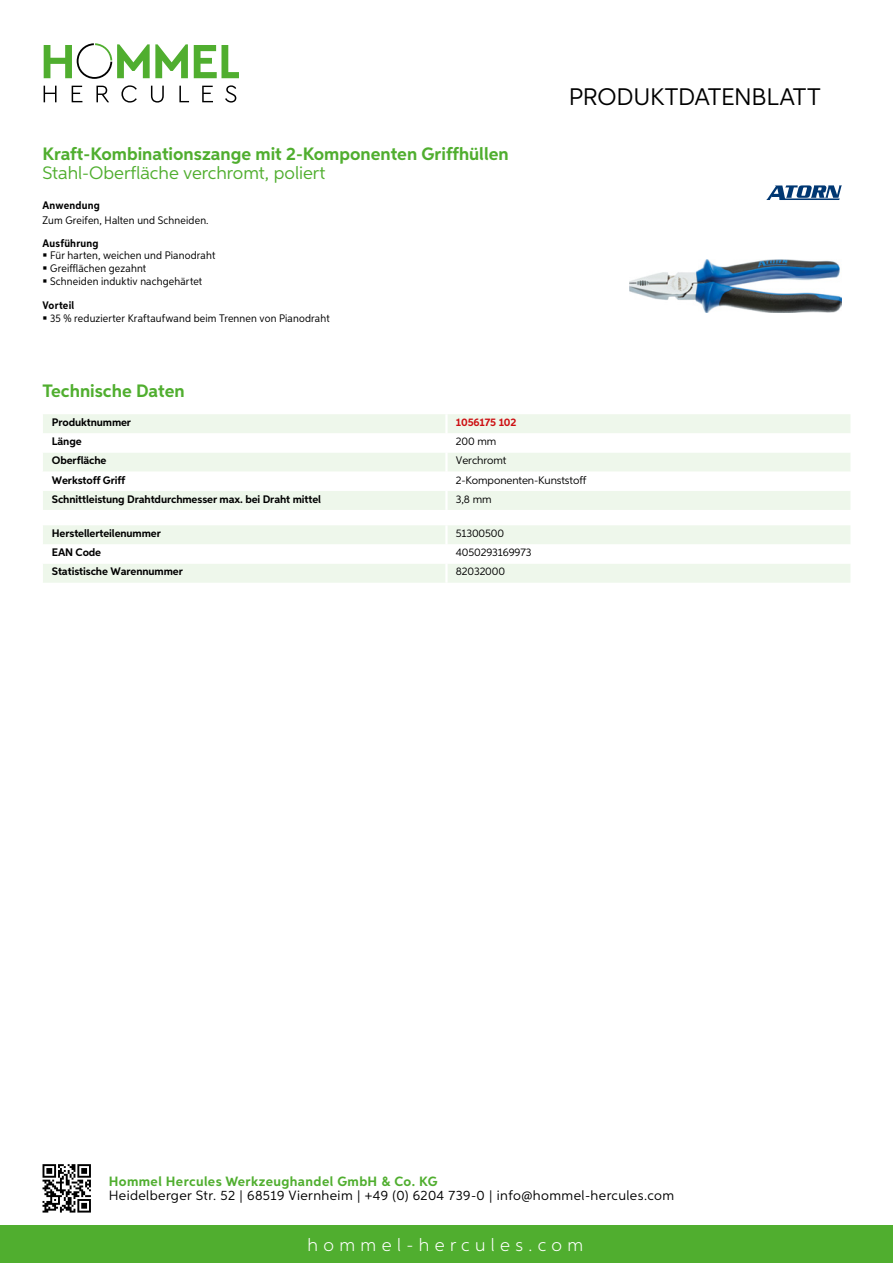
<style>
.page{position:relative;width:893px;height:1263px;background:#fff}
.page>*{position:absolute;margin:0;border:0;box-sizing:border-box;transform-origin:0 0}
.t1{font:24px "Aspira";letter-spacing:-.01em;color:#000}
.t2{font:700 18px "Aspira";color:#50ae2f}
.t3{font:18px "Aspira";color:#50ae2f}
.t4{font:300 18px "Aspira";letter-spacing:.3em;color:#fff}
.t5{font:13.5px "Aspira";letter-spacing:.03em;color:#000}
.t6{font:700 13.5px "Aspira";letter-spacing:.03em;color:#50ae2f}
.t7{font:10.95px/12.8px "Aspira Nar";letter-spacing:.015em;color:#000}
.t8{font:700 10.95px "Aspira";letter-spacing:-.01em;color:#000}
.t9{font:10.95px "Aspira";letter-spacing:-.01em;color:#000}
.t10{font:700 10.95px "Aspira Nar";letter-spacing:.02em;color:#000}
.t11{font:700 10.95px "Aspira";letter-spacing:-.01em;color:#cd1013}
</style>
<div class="page">
<div style="left:0;top:1226px;width:893px;height:37px;background:#50ae2f"></div>
<svg style="left:43px;top:1164px;width:48px;height:48px"></svg>
<svg style="left:194px;top:45px;width:45px;height:33px"></svg>
<svg style="left:44px;top:43px;width:144px;height:36px"></svg>
<svg style="left:44px;top:86px;width:13px;height:16px"></svg>
<svg style="left:72px;top:86px;width:10px;height:16px"></svg>
<svg style="left:96px;top:86px;width:13px;height:16px"></svg>
<svg style="left:121px;top:85px;width:16px;height:18px"></svg>
<svg style="left:151px;top:86px;width:13px;height:17px"></svg>
<svg style="left:179px;top:86px;width:10px;height:16px"></svg>
<svg style="left:202px;top:86px;width:11px;height:16px"></svg>
<svg style="left:225px;top:85px;width:11px;height:18px"></svg>
<div style="left:43px;top:414px;width:807px;height:96px;background:#eef7eb"></div>
<svg style="left:43px;top:433px;width:807px;height:58px"></svg>
<hr style="left:445px;top:414px;width:3px;height:19px;background:#fff">
<hr style="left:445px;top:433px;width:3px;height:19px;background:#fff">
<hr style="left:445px;top:452px;width:3px;height:20px;background:#fff">
<hr style="left:445px;top:472px;width:3px;height:19px;background:#fff">
<hr style="left:445px;top:491px;width:3px;height:19px;background:#fff">
<svg style="left:43px;top:525px;width:807px;height:58px"></svg>
<hr style="left:445px;top:564px;width:3px;height:19px;background:#fff">
<img style="left:629px;top:259px;width:213px;height:53px">
<svg style="left:766px;top:185px;width:76px;height:15px"></svg>
<h2 class="t2" style="left:43px;top:142px;width:468px">Kraft-Kombinationszange mit 2-Komponenten Griffhüllen</h2>
<h2 class="t3" style="left:43px;top:162px;width:284px">Stahl-Oberfläche verchromt, poliert</h2>
<p class="t10" style="left:43px;top:199px;width:59px">Anwendung</p>
<p class="t7" style="left:43px;top:214px;width:168px">Zum Greifen, Halten und Schneiden.</p>
<p class="t10" style="left:43px;top:236px;width:58px">Ausführung</p>
<p class="t7" style="left:50px;top:249px;width:167px">Für harten, weichen und Pianodraht<br>Greifflächen gezahnt<br>Schneiden induktiv nachgehärtet</p>
<p class="t10" style="left:43px;top:299px;width:33px">Vorteil</p>
<p class="t7" style="left:50px;top:312px;width:281px">35 % reduzierter Kraftaufwand beim Trennen von Pianodraht</p>
<h1 class="t1" style="left:569px;top:82px;width:253px">Produktdatenblatt</h1>
<h2 class="t2" style="left:43px;top:380px;width:144px">Technische Daten</h2>
<p class="t8" style="left:52px;top:416px;width:81px">Produktnummer</p>
<p class="t11" style="left:456px;top:416px;width:62px">1056175 102</p>
<p class="t8" style="left:52px;top:435px;width:31px">Länge</p>
<p class="t9" style="left:456px;top:435px;width:42px">200 mm</p>
<p class="t8" style="left:52px;top:454px;width:56px">Oberfläche</p>
<p class="t9" style="left:456px;top:454px;width:52px">Verchromt</p>
<p class="t8" style="left:52px;top:473px;width:75px">Werkstoff Griff</p>
<p class="t9" style="left:456px;top:473px;width:132px">2-Komponenten-Kunststoff</p>
<p class="t8" style="left:52px;top:492px;width:271px">Schnittleistung Drahtdurchmesser max. bei Draht mittel</p>
<p class="t9" style="left:456px;top:492px;width:37px">3,8 mm</p>
<p class="t8" style="left:52px;top:527px;width:111px">Herstellerteilenummer</p>
<p class="t9" style="left:456px;top:527px;width:50px">51300500</p>
<p class="t8" style="left:52px;top:546px;width:51px">EAN Code</p>
<p class="t9" style="left:456px;top:546px;width:77px">4050293169973</p>
<p class="t8" style="left:52px;top:565px;width:132px">Statistische Warennummer</p>
<p class="t9" style="left:456px;top:565px;width:51px">82032000</p>
<p class="t6" style="left:109px;top:1172px;width:330px">Hommel Hercules Werkzeughandel GmbH &amp; Co. KG</p>
<p class="t5" style="left:109px;top:1187px;width:567px">Heidelberger Str. 52 | 68519 Viernheim | +49 (0) 6204 739-0 | info@hommel-hercules.com</p>
<h2 class="t4" style="left:307px;top:1234px;width:277px">hommel-hercules.com</h2>
</div>
